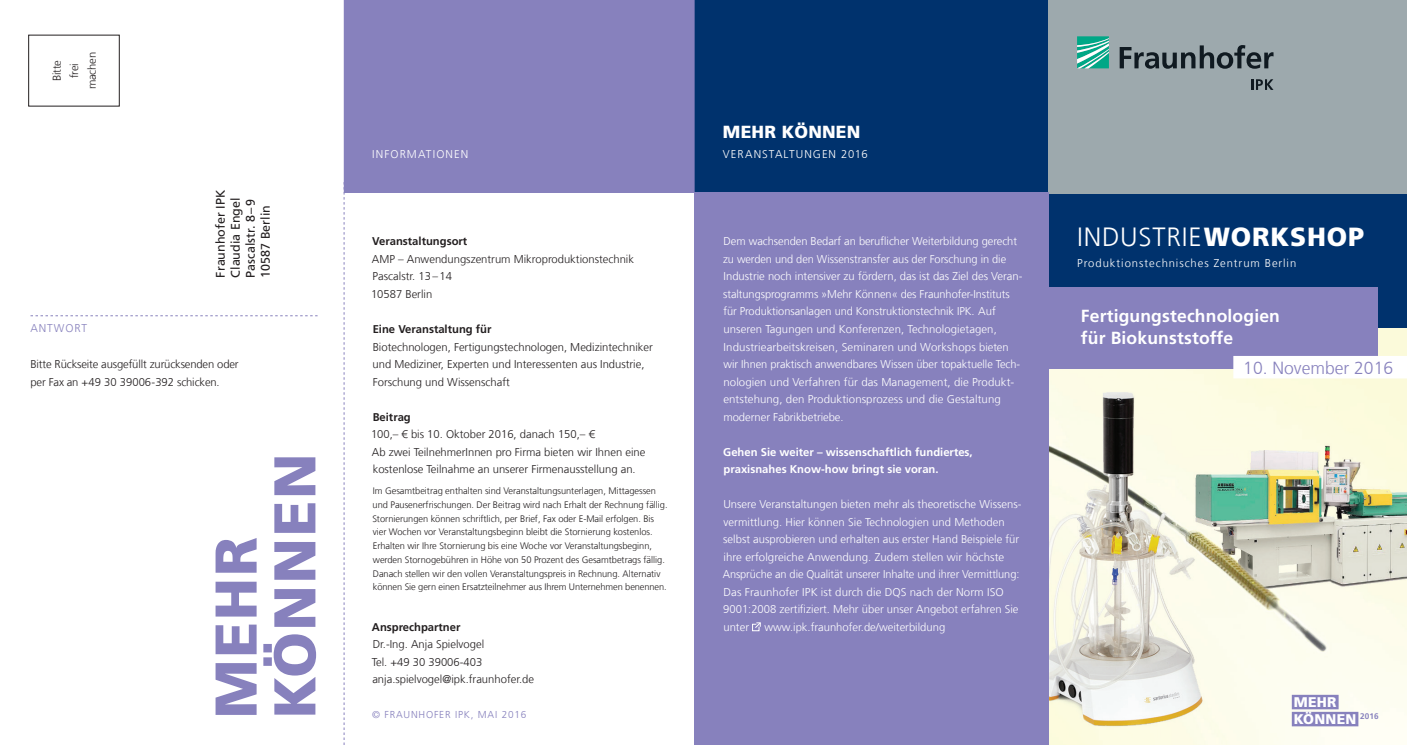
<style>
.page{position:relative;width:1407px;height:745px;background:#fff}
.page>*{position:absolute;margin:0;border:0;box-sizing:border-box;transform-origin:0 0}
.t1{font:900 58.75px/58.8px "Frutiger LT Com";letter-spacing:.02em;color:#8781bd}
.t2{font:300 26.25px "Frutiger LT Com";letter-spacing:.03em;color:#fff}
.t3{font:300 22.5px "Frutiger LT Com";letter-spacing:.03em;color:#fff}
.t4{font:700 17.5px/22.5px "Frutiger LT Com";letter-spacing:.01em;color:#fff}
.t5{font:300 17.5px "Frutiger LT Com";color:#8781bd}
.t6{font:900 17.5px "Frutiger LT Com";letter-spacing:.01em;color:#fff}
.t7{font:900 14px/17px "Frutiger LT Com";letter-spacing:.015em;color:#fff}
.t8{font:12.5px/15px "Frutiger LT Com";color:#231f20}
.t9{font:300 11.25px/17.5px "Frutiger LT Com";color:#fff}
.t10{font:300 11.25px/17.5px "Frutiger LT Com";color:#231f20}
.t11{font:700 11.25px/17.5px "Frutiger LT Com";color:#fff}
.t12{font:700 11.25px "Frutiger LT Com";color:#231f20}
.t13{font:300 11.25px "Frutiger LT Com";letter-spacing:.085em;color:#fff}
.t14{font:300 11.25px "Frutiger LT Com";color:#8781bd}
.t15{font:300 10px "Frutiger LT Com";letter-spacing:.08em;color:#8781bd}
.t16{font:300 9.38px/13.8px "Frutiger LT Com";letter-spacing:-.005em;color:#231f20}
.s1{font-weight:900}
</style>
<div class="page">
<img style="left:1049px;top:327px;width:358px;height:417px">
<div style="left:694px;top:0;width:355px;height:193px;background:#00326d"></div>
<div style="left:344px;top:0;width:350px;height:193px;background:#8781bd"></div>
<svg style="left:344px;top:182px;width:1px;height:562px"></svg>
<svg style="left:31px;top:315px;width:287px;height:1px"></svg>
<div style="left:1048px;top:0;width:359px;height:290px;background:#9da9ad"></div>
<div style="left:1048px;top:194px;width:359px;height:133px;background:#00326d"></div>
<div style="left:1048px;top:287px;width:329px;height:81px;background:#8781bd"></div>
<svg style="left:1077px;top:36px;width:32px;height:32px"></svg>
<svg style="left:1119px;top:45px;width:155px;height:24px"></svg>
<svg style="left:1251px;top:79px;width:23px;height:11px"></svg>
<div style="left:1233px;top:356px;width:174px;height:22px;background:#fff"></div>
<div style="left:694px;top:193px;width:355px;height:551px;background:#8781bd"></div>
<div style="left:1292px;top:694px;width:46px;height:14px;background:#8781bd"></div>
<div style="left:1292px;top:711px;width:66px;height:14px;background:#8781bd"></div>
<div style="left:28px;top:35px;width:92px;height:71px;border:1px solid #231f20"></div>
<svg style="left:752px;top:622px;width:9px;height:9px"></svg>
<p class="t10" style="left:48px;top:89px;width:39px;text-align:center;rotate:-90deg">Bitte frei machen</p>
<p class="t14" style="left:31px;top:322px;width:51px">Antwort</p>
<p class="t8" style="left:213px;top:277px;width:89px;rotate:-90deg">Fraunhofer IPK<br>Claudia Engel<br>Pascalstr. 8–9<br>10587 Berlin</p>
<p class="t10" style="left:31px;top:355px;width:210px">Bitte Rückseite ausgefüllt zurücksenden oder per Fax an +49 30 39006-392 schicken.</p>
<h1 class="t1" style="left:207px;top:718px;width:266px;rotate:-90deg">MEHR<br>KÖNNEN</h1>
<p class="t9" style="left:372px;top:146px;width:36px">informati</p>
<p class="t9" style="left:436px;top:146px;width:18px">onen</p>
<p class="t12" style="left:372px;top:235px;width:97px">Veranstaltungsort</p>
<p class="t10" style="left:371px;top:250px;width:265px">AMP – Anwendungszentrum Mikroproduktionstechnik<br>Pascalstr. 13–14<br>10587 Berlin</p>
<p class="t12" style="left:373px;top:322px;width:120px">Eine Veranstaltung für</p>
<p class="t10" style="left:372px;top:338px;width:282px">Biotechnologen, Fertigungstechnologen, Medizintechniker und Mediziner, Experten und Interessenten aus Industrie,<br>Forschung und Wissenschaft</p>
<p class="t12" style="left:373px;top:410px;width:40px">Beitrag</p>
<p class="t10" style="left:371px;top:425px;width:276px">100,– € bis 10. Oktober 2016, danach 150,– €<br>Ab zwei TeilnehmerInnen pro Firma bieten wir Ihnen eine kostenlose Teilnahme an unserer Firmenausstellung an.</p>
<p class="t16" style="left:372px;top:483px;width:297px">Im Gesamtbeitrag enthalten sind Veranstaltungsunterlagen, Mittagessen und Pausenerfrischungen. Der Beitrag wird nach Erhalt der Rechnung fällig.<br>Stornierungen können schriftlich, per Brief, Fax oder E-Mail erfolgen. Bis vier Wochen vor Veranstaltungsbeginn bleibt die Stornierung kostenlos.<br>Erhalten wir Ihre Stornierung bis eine Woche vor Veranstaltungsbeginn, werden Stornogebühren in Höhe von 50 Prozent des Gesamtbetrags fällig.<br>Danach stellen wir den vollen Veranstaltungspreis in Rechnung. Alternativ können Sie gern einen Ersatzteilnehmer aus Ihrem Unternehmen benennen.</p>
<p class="t12" style="left:372px;top:620px;width:90px">Ansprechpartner</p>
<p class="t10" style="left:372px;top:635px;width:164px">Dr.-Ing. Anja Spielvogel<br>Tel. +49 30 39006-403 anja.spielvogel@ipk.fraunhofer.de</p>
<p class="t15" style="left:372px;top:708px;width:20px">© fraunh</p>
<p class="t15" style="left:426px;top:708px;width:15px">ofer</p>
<p class="t15" style="left:455px;top:708px;width:30px">ipk, mai</p>
<p class="t15" style="left:502px;top:708px;width:26px">2016</p>
<h3 class="t6" style="left:723px;top:122px;width:139px">MEHR KÖNNEN</h3>
<p class="t9" style="left:723px;top:146px;width:17px">Veransta</p>
<p class="t9" style="left:783px;top:146px;width:15px">ltungen</p>
<p class="t9" style="left:841px;top:146px;width:28px">2016</p>
<p class="t9" style="left:723px;top:233px;width:301px">Dem wachsenden Bedarf an beruflicher Weiterbildung gerecht zu werden und den Wissenstransfer aus der Forschung in die Industrie noch intensiver zu fördern, das ist das Ziel des Veran&shy;staltungsprogramms »Mehr Können« des Fraunhofer-Instituts für Produktionsanlagen und Konstruktionstechnik IPK. Auf unseren Tagungen und Konferenzen, Technologietagen, Industriearbeitskreisen, Seminaren und Workshops bieten wir Ihnen praktisch anwendbares Wissen über topaktuelle Tech&shy;nologien und Verfahren für das Management, die Produkt&shy;entstehung, den Produktionsprozess und die Gestaltung moderner Fabrikbetriebe.</p>
<p class="t11" style="left:723px;top:442px;width:251px">Gehen Sie weiter – wissenschaftlich fundiertes, praxisnahes Know-how bringt sie voran.</p>
<p class="t9" style="left:723px;top:495px;width:300px">Unsere Veranstaltungen bieten mehr als theoretische Wissens&shy;vermittlung. Hier können Sie Technologien und Methoden selbst ausprobieren und erhalten aus erster Hand Beispiele für ihre erfolgreiche Anwendung. Zudem stellen wir höchste Ansprüche an die Qualität unserer Inhalte und ihrer Vermittlung:<br>Das Fraunhofer IPK ist durch die DQS nach der Norm ISO 9001:2008 zertifiziert. Mehr über unser Angebot erfahren Sie unter</p>
<p class="t9" style="left:764px;top:618px;width:182px">www.ipk.fraunhofer.de/weiterbildung</p>
<h3 class="t3" style="left:1077px;top:221px;width:246px">INDUSTRIE<span class="s1">WORKSHOP</span></h3>
<h2 class="t2" style="left:1077px;top:221px;width:288px">INDUSTRIE<span class="s1">WORKSHOP</span></h2>
<p class="t13" style="left:1077px;top:257px;width:221px">Produktionstechnisches Zentrum Berlin</p>
<h3 class="t4" style="left:1081px;top:304px;width:201px">Fertigungstechnologien für Biokunststoffe</h3>
<h3 class="t5" style="left:1243px;top:357px;width:151px">10. November 2016</h3>
<p class="t7" style="left:1292px;top:693px;width:88px">MEHR<br>KÖNNEN <sup>2016</sup></p>
</div>
